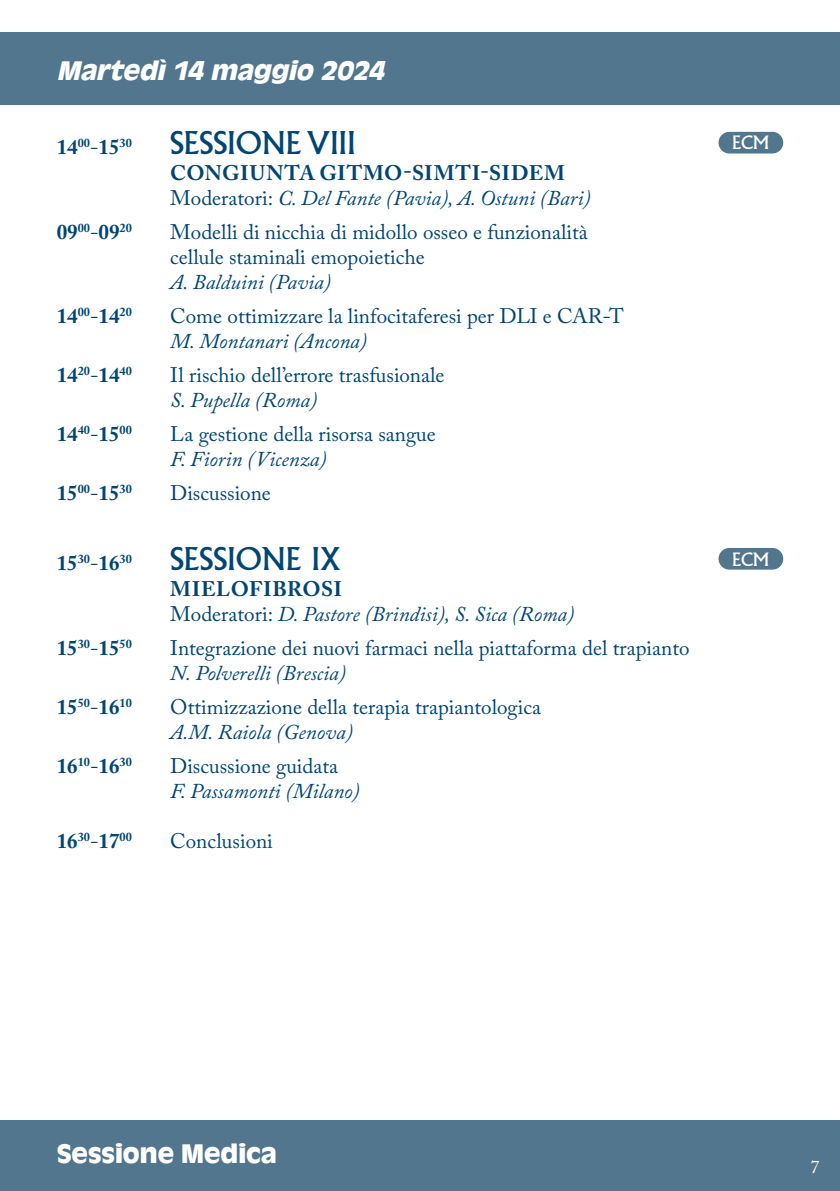
<style>
.page{position:relative;width:840px;height:1191px;background:#fff}
.page>*{position:absolute;margin:0;border:0;box-sizing:border-box;transform-origin:0 0}
.t1{font:30.6px "Albertus MT Std";color:#004574}
.t2{font:italic 700 28px "Antique Oli";color:#fff}
.t3{font:700 28px "Antique Oli";color:#fff}
.t4{font:21px/25.2px "Adobe Caslon Pro";color:#004574}
.t5{font:italic 21px/25.2px "Adobe Caslon Pro";color:#004574}
.t6{font:700 21px "Adobe Caslon Pro";color:#004574}
.t7{font:18px "Albertus MT Std";color:#fff}
.t8{font:18px "Adobe Caslon Pro";color:#fff}
.s1{font-weight:400}
.s2{font-weight:700;font-style:normal}
.s3{font-style:normal}
.s4{font-style:italic}
</style>
<div class="page">
<div style="left:0;top:1120px;width:839px;height:71px;background:#51768d"></div>
<div style="left:0;top:33px;width:839px;height:72px;background:#51768d"></div>
<div style="left:718px;top:132px;width:64px;height:21px;background:#51768d;border-radius:11px"></div>
<div style="left:718px;top:548px;width:64px;height:21px;background:#51768d;border-radius:11px"></div>
<p class="t2" style="left:57px;top:55px;width:335px">Martedì14 maggio 2024</p>
<p class="t6" style="left:57px;top:134px;width:76px">14<sup>00</sup><span class="s1">-</span>15<sup>30</sup></p>
<p class="t1" style="left:170px;top:125px;width:187px">SESSIONE VIII</p>
<p class="t7" style="left:731px;top:132px;width:38px">ECM</p>
<p class="t5" style="left:170px;top:160px;width:421px"><span class="s2">CONGIUNTA GITMO-SIMTI-SIDEM<br></span><span class="s3">Moderatori:</span> C. Del Fante (Pavia), A. Ostuni (Bari)</p>
<p class="t6" style="left:57px;top:219px;width:76px">09<sup>00</sup><span class="s1">-</span>09<sup>20</sup></p>
<p class="t4" style="left:170px;top:219px;width:419px">Modelli di nicchia di midollo osseo e funzionalità cellule staminali emopoietiche<br><span class="s4">A. Balduini (Pavia)</span></p>
<p class="t6" style="left:57px;top:303px;width:76px">14<sup>00</sup><span class="s1">-</span>14<sup>20</sup></p>
<p class="t4" style="left:170px;top:303px;width:455px">Come ottimizzare la linfocitaferesi per DLI e CAR-T<br><span class="s4">M. Montanari (Ancona)</span></p>
<p class="t6" style="left:57px;top:362px;width:76px">14<sup>20</sup><span class="s1">-</span>14<sup>40</sup></p>
<p class="t4" style="left:170px;top:362px;width:275px">Il rischio dell’errore trasfusionale<br><span class="s4">S. Pupella (Roma)</span></p>
<p class="t6" style="left:57px;top:421px;width:76px">14<sup>40</sup><span class="s1">-</span>15<sup>00</sup></p>
<p class="t4" style="left:170px;top:421px;width:267px">La gestione della risorsa sangue<br><span class="s4">F. Fiorin (Vicenza)</span></p>
<p class="t6" style="left:57px;top:480px;width:76px">15<sup>00</sup><span class="s1">-</span>15<sup>30</sup></p>
<p class="t4" style="left:170px;top:480px;width:102px">Discussione</p>
<p class="t6" style="left:57px;top:550px;width:76px">15<sup>30</sup><span class="s1">-</span>16<sup>30</sup></p>
<p class="t1" style="left:170px;top:540px;width:172px">SESSIONE IX</p>
<p class="t7" style="left:731px;top:548px;width:38px">ECM</p>
<p class="t5" style="left:170px;top:576px;width:405px"><span class="s2">MIELOFIBROSI<br></span><span class="s3">Moderatori:</span> D. Pastore (Brindisi), S. Sica (Roma)</p>
<p class="t6" style="left:57px;top:635px;width:76px">15<sup>30</sup><span class="s1">-</span>15<sup>50</sup></p>
<p class="t4" style="left:170px;top:635px;width:520px">Integrazione dei nuovi farmaci nella piattaforma del trapianto<br><span class="s4">N. Polverelli (Brescia)</span></p>
<p class="t6" style="left:57px;top:694px;width:76px">15<sup>50</sup><span class="s1">-</span>16<sup>10</sup></p>
<p class="t4" style="left:170px;top:694px;width:372px">Ottimizzazione della terapia trapiantologica<br><span class="s4">A.M. Raiola (Genova)</span></p>
<p class="t6" style="left:57px;top:753px;width:76px">16<sup>10</sup><span class="s1">-</span>16<sup>30</sup></p>
<p class="t5" style="left:170px;top:753px;width:191px"><span class="s3">Discussione guidata<br></span>F. Passamonti (Milano)</p>
<p class="t6" style="left:57px;top:828px;width:76px">16<sup>30</sup><span class="s1">-</span>17<sup>00</sup></p>
<p class="t4" style="left:170px;top:828px;width:104px">Conclusioni</p>
<p class="t3" style="left:57px;top:1138px;width:222px">Sessione Medica</p>
<p class="t8" style="left:809px;top:1155px;width:10px">7</p>
</div>
